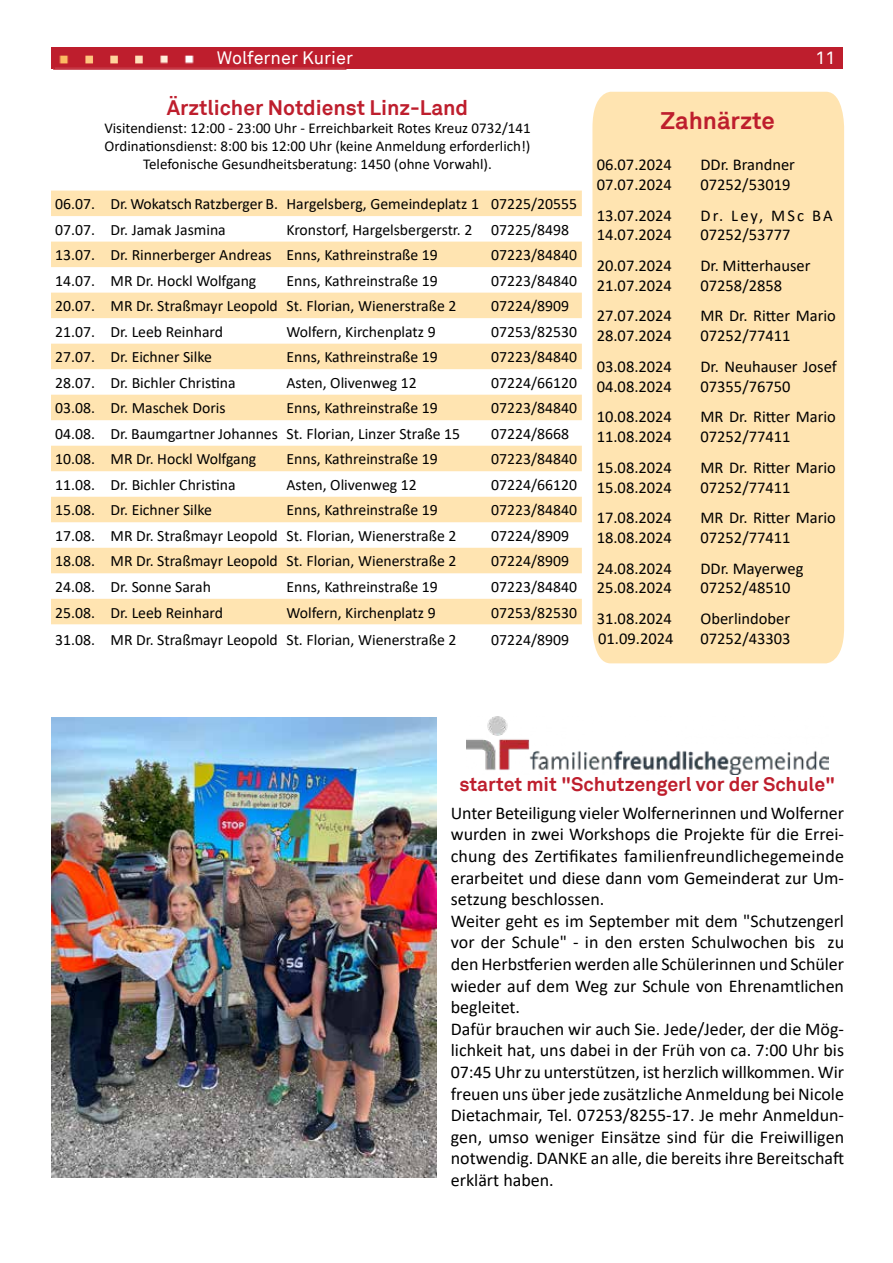
<style>
.page{position:relative;width:893px;height:1263px;background:#fff}
.page>*{position:absolute;margin:0;border:0;box-sizing:border-box;transform-origin:0 0}
.t1{font:700 24px "Akkurat";color:#be1e2d}
.t2{font:700 21px "Akkurat";color:#be1e2d}
.t3{font:700 19.5px "Akkurat";color:#be1e2d}
.t4{font:18px/21.6px "Calibri";color:#000}
.t5{font:18px "Akkurat";color:#fff}
.t6{font:16.5px "Calibri";color:#000}
.t7{font:16.5px "Calibri";letter-spacing:.13em;color:#000}
.t8{font:15.75px/25.5px "Calibri";color:#000}
.t9{font:15px/18px "Calibri";color:#000;text-align:center}
</style>
<div class="page">
<div style="left:592px;top:92px;width:252px;height:571px;background:#ffe4b1"></div>
<svg style="left:51px;top:191px;width:531px;height:433px;fill:#ffe4b1"></svg>
<img style="left:51px;top:717px;width:385px;height:460px">
<img style="left:467px;top:716px;width:361px;height:58px">
<div style="left:51px;top:48px;width:791px;height:21px;background:#be1e2d"></div>
<img style="left:59px;top:55px;width:135px;height:9px">
<div style="left:53px;top:49px;width:293px;height:21px;border:2px solid #be1e2d"></div>
<p class="t5" style="left:217px;top:47px;width:138px">Wolferner Kurier</p>
<p class="t5" style="left:815px;top:47px;width:22px">11</p>
<h2 class="t2" style="left:167px;top:95px;width:303px">Ärztlicher Notdienst Linz-Land</h2>
<p class="t9" style="left:104px;top:119px;width:428px">Visitendienst: 12:00 - 23:00 Uhr - Erreichbarkeit Rotes Kreuz 0732/141<br>Ordinationsdienst: 8:00 bis 12:00 Uhr (keine Anmeldung erforderlich!)<br>Telefonische Gesundheitsberatung: 1450 (ohne Vorwahl).</p>
<p class="t8" style="left:55px;top:191px;width:523px">06.07. Dr. Wokatsch Ratzberger B. Hargelsberg, Gemeindeplatz 1 07225/20555<br>07.07. Dr. Jamak Jasmina</p>
<p class="t8" style="left:55px;top:216px;width:515px;text-indent:231px">Kronstorf, Hargelsbergerstr. 2 07225/8498<br>13.07. Dr. Rinnerberger Andreas Enns, Kathreinstraße 19</p>
<p class="t8" style="left:491px;top:242px;width:87px">07223/84840</p>
<p class="t8" style="left:55px;top:267px;width:203px">14.07. MR Dr. Hockl Wolfgang</p>
<p class="t8" style="left:286px;top:267px;width:153px">Enns, Kathreinstraße 19</p>
<p class="t8" style="left:491px;top:267px;width:87px">07223/84840</p>
<p class="t8" style="left:55px;top:293px;width:403px">20.07. MR Dr. Straßmayr Leopold St. Florian, Wienerstraße 2</p>
<p class="t8" style="left:491px;top:293px;width:79px">07224/8909</p>
<p class="t8" style="left:55px;top:318px;width:169px">21.07. Dr. Leeb Reinhard</p>
<p class="t8" style="left:286px;top:318px;width:151px">Wolfern, Kirchenplatz 9</p>
<p class="t8" style="left:491px;top:318px;width:87px">07253/82530</p>
<p class="t8" style="left:55px;top:344px;width:158px">27.07. Dr. Eichner Silke</p>
<p class="t8" style="left:286px;top:344px;width:153px">Enns, Kathreinstraße 19</p>
<p class="t8" style="left:491px;top:344px;width:87px">07223/84840</p>
<p class="t8" style="left:55px;top:369px;width:182px">28.07. Dr. Bichler Christina</p>
<p class="t8" style="left:286px;top:369px;width:132px">Asten, Olivenweg 12</p>
<p class="t8" style="left:491px;top:369px;width:87px">07224/66120</p>
<p class="t8" style="left:55px;top:395px;width:172px">03.08. Dr. Maschek Doris</p>
<p class="t8" style="left:286px;top:395px;width:153px">Enns, Kathreinstraße 19</p>
<p class="t8" style="left:491px;top:395px;width:87px">07223/84840</p>
<p class="t8" style="left:55px;top:420px;width:406px">04.08. Dr. Baumgartner Johannes St. Florian, Linzer Straße 15</p>
<p class="t8" style="left:491px;top:420px;width:79px">07224/8668</p>
<p class="t8" style="left:55px;top:446px;width:203px">10.08. MR Dr. Hockl Wolfgang</p>
<p class="t8" style="left:286px;top:446px;width:153px">Enns, Kathreinstraße 19</p>
<p class="t8" style="left:491px;top:446px;width:87px">07223/84840</p>
<p class="t8" style="left:55px;top:472px;width:182px">11.08. Dr. Bichler Christina</p>
<p class="t8" style="left:286px;top:472px;width:132px">Asten, Olivenweg 12</p>
<p class="t8" style="left:491px;top:472px;width:87px">07224/66120</p>
<p class="t8" style="left:55px;top:497px;width:158px">15.08. Dr. Eichner Silke</p>
<p class="t8" style="left:286px;top:497px;width:153px">Enns, Kathreinstraße 19</p>
<p class="t8" style="left:491px;top:497px;width:87px">07223/84840</p>
<p class="t8" style="left:55px;top:523px;width:403px">17.08. MR Dr. Straßmayr Leopold St. Florian, Wienerstraße 2</p>
<p class="t8" style="left:491px;top:523px;width:79px">07224/8909</p>
<p class="t8" style="left:55px;top:548px;width:403px">18.08. MR Dr. Straßmayr Leopold St. Florian, Wienerstraße 2</p>
<p class="t8" style="left:491px;top:548px;width:79px">07224/8909</p>
<p class="t8" style="left:55px;top:574px;width:157px">24.08. Dr. Sonne Sarah</p>
<p class="t8" style="left:286px;top:574px;width:153px">Enns, Kathreinstraße 19</p>
<p class="t8" style="left:491px;top:574px;width:87px">07223/84840</p>
<p class="t8" style="left:55px;top:599px;width:169px">25.08. Dr. Leeb Reinhard</p>
<p class="t8" style="left:286px;top:599px;width:151px">Wolfern, Kirchenplatz 9</p>
<p class="t8" style="left:491px;top:599px;width:87px">07253/82530</p>
<p class="t8" style="left:55px;top:627px;width:403px">31.08. MR Dr. Straßmayr Leopold St. Florian, Wienerstraße 2</p>
<p class="t8" style="left:491px;top:627px;width:79px">07224/8909</p>
<h1 class="t1" style="left:660px;top:105px;width:116px">Zahnärzte</h1>
<p class="t6" style="left:597px;top:153px;width:77px">06.07.2024</p>
<p class="t6" style="left:700px;top:153px;width:96px">DDr. Brandner</p>
<p class="t6" style="left:597px;top:173px;width:77px">07.07.2024</p>
<p class="t6" style="left:700px;top:173px;width:92px">07252/53019</p>
<p class="t6" style="left:597px;top:204px;width:77px">13.07.2024</p>
<p class="t7" style="left:700px;top:204px;width:134px">Dr. Ley, MSc BA</p>
<p class="t6" style="left:597px;top:223px;width:77px">14.07.2024</p>
<p class="t6" style="left:700px;top:223px;width:92px">07252/53777</p>
<p class="t6" style="left:597px;top:254px;width:77px">20.07.2024</p>
<p class="t6" style="left:700px;top:254px;width:111px">Dr. Mitterhauser</p>
<p class="t6" style="left:597px;top:274px;width:77px">21.07.2024</p>
<p class="t6" style="left:700px;top:274px;width:83px">07258/2858</p>
<p class="t6" style="left:597px;top:304px;width:77px">27.07.2024</p>
<p class="t6" style="left:700px;top:304px;width:137px">MR Dr. Ritter Mario</p>
<p class="t6" style="left:597px;top:324px;width:77px">28.07.2024</p>
<p class="t6" style="left:700px;top:324px;width:92px">07252/77411</p>
<p class="t6" style="left:597px;top:355px;width:77px">03.08.2024</p>
<p class="t6" style="left:700px;top:355px;width:138px">Dr. Neuhauser Josef</p>
<p class="t6" style="left:597px;top:375px;width:77px">04.08.2024</p>
<p class="t6" style="left:700px;top:375px;width:92px">07355/76750</p>
<p class="t6" style="left:597px;top:405px;width:77px">10.08.2024</p>
<p class="t6" style="left:700px;top:405px;width:137px">MR Dr. Ritter Mario</p>
<p class="t6" style="left:597px;top:425px;width:77px">11.08.2024</p>
<p class="t6" style="left:700px;top:425px;width:92px">07252/77411</p>
<p class="t6" style="left:597px;top:456px;width:77px">15.08.2024</p>
<p class="t6" style="left:700px;top:456px;width:137px">MR Dr. Ritter Mario</p>
<p class="t6" style="left:597px;top:476px;width:77px">15.08.2024</p>
<p class="t6" style="left:700px;top:476px;width:92px">07252/77411</p>
<p class="t6" style="left:597px;top:506px;width:77px">17.08.2024</p>
<p class="t6" style="left:700px;top:506px;width:137px">MR Dr. Ritter Mario</p>
<p class="t6" style="left:597px;top:526px;width:77px">18.08.2024</p>
<p class="t6" style="left:700px;top:526px;width:92px">07252/77411</p>
<p class="t6" style="left:597px;top:557px;width:77px">24.08.2024</p>
<p class="t6" style="left:700px;top:557px;width:104px">DDr. Mayerweg</p>
<p class="t6" style="left:597px;top:576px;width:77px">25.08.2024</p>
<p class="t6" style="left:700px;top:576px;width:92px">07252/48510</p>
<p class="t6" style="left:597px;top:607px;width:77px">31.08.2024</p>
<p class="t6" style="left:700px;top:607px;width:91px">Oberlindober</p>
<p class="t6" style="left:598px;top:627px;width:77px">01.09.2024</p>
<p class="t6" style="left:700px;top:627px;width:92px">07252/43303</p>
<p class="t3" style="left:459px;top:771px;width:378px">startet mit "Schutzengerl vor der Schule"</p>
<p class="t4" style="left:451px;top:801px;width:395px">Unter Beteiligung vieler Wolfernerinnen und Wolferner wurden in zwei Workshops die Projekte für die Errei&shy;chung des Zertifikates familienfreundlichegemeinde erarbeitet und diese dann vom Gemeinderat zur Um&shy;setzung beschlossen.<br>Weiter geht es im September mit dem "Schutzengerl vor der Schule" - in den ersten Schulwochen bis zu den Herbstferien werden alle Schülerinnen und Schüler wieder auf dem Weg zur Schule von Ehrenamtlichen begleitet.<br>Dafür brauchen wir auch Sie. Jede/Jeder, der die Mög&shy;lichkeit hat, uns dabei in der Früh von ca. 7:00 Uhr bis 07:45 Uhr zu unterstützen, ist herzlich willkommen. Wir freuen uns über jede zusätzliche Anmeldung bei Nicole Dietachmair, Tel. 07253/8255-17. Je mehr Anmeldun&shy;gen, umso weniger Einsätze sind für die Freiwilligen notwendig. DANKE an alle, die bereits ihre Bereitschaft erklärt haben.</p>
</div>
